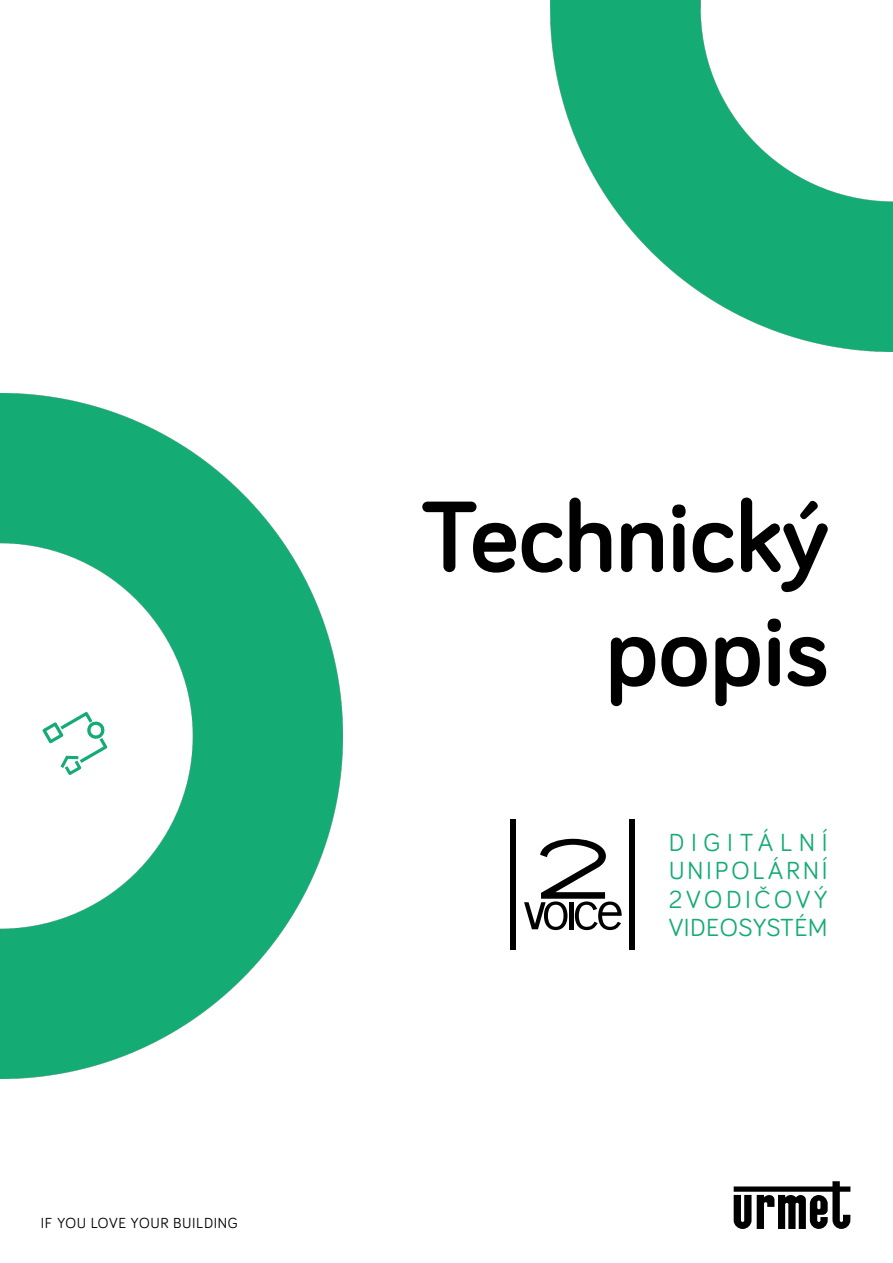
<style>
.page{position:relative;width:893px;height:1263px;background:#fff}
.page>*{position:absolute;margin:0;border:0;box-sizing:border-box;transform-origin:0 0}
.t1{font:700 103.5px/114px "Bariol";color:#000;text-align:right}
.t2{font:25.5px/28px "Bariol";letter-spacing:.11em;color:#15ab74;text-align:justify}
.t3{font:15px "Bariol";letter-spacing:.04em;color:#000}
</style>
<div class="page">
<img style="left:0;top:394px;width:343px;height:685px">
<svg style="left:734px;top:1181px;width:116px;height:48px"></svg>
<svg style="left:42px;top:712px;width:65px;height:63px"></svg>
<img style="left:550px;top:0;width:343px;height:351px">
<div style="left:629px;top:819px;width:6px;height:130px;background:#000"></div>
<div style="left:510px;top:819px;width:6px;height:130px;background:#000"></div>
<svg style="left:524px;top:839px;width:98px;height:91px"></svg>
<p class="t3" style="left:41px;top:1216px;width:198px">IF YOU LOVE YOUR BUILDING</p>
<h1 class="t1" style="left:420px;top:484px;width:410px">Technický popis</h1>
<p class="t2" style="left:669px;top:830px;width:160px">DIGITÁLNÍ UNIPOLÁRNÍ 2VODIČOVÝ VIDEOSYSTÉM</p>
</div>
